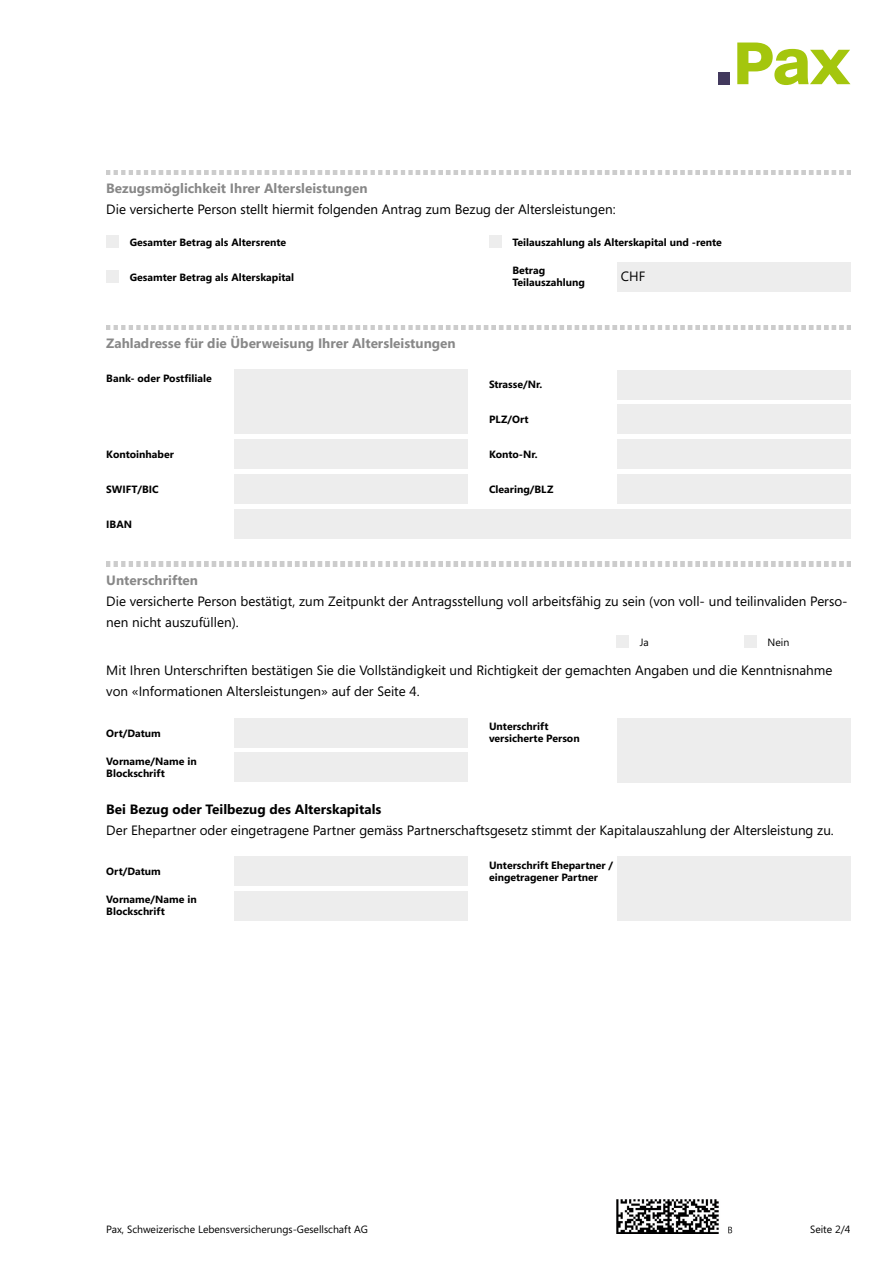
<style>
.page{position:relative;width:893px;height:1263px;background:#fff}
.page>*{position:absolute;margin:0;border:0;box-sizing:border-box;transform-origin:0 0}
.t1{font:13.5px/21px "Segoe";color:#000}
.t2{font:700 13.5px "Segoe";color:#888}
.t3{font:700 13.5px "Segoe";color:#000}
.t4{font:700 10.5px/12px "Segoe";color:#000}
.t5{font:10.5px "Segoe";color:#000}
</style>
<div class="page">
<svg style="left:737px;top:43px;width:113px;height:42px"></svg>
<div style="left:718px;top:72px;width:12px;height:12px;background:#42395d"></div>
<img style="left:106px;top:170px;width:744px;height:4px">
<div style="left:106px;top:235px;width:13px;height:13px;background:#ededed"></div>
<div style="left:489px;top:235px;width:13px;height:13px;background:#ededed"></div>
<div style="left:106px;top:270px;width:13px;height:13px;background:#ededed"></div>
<img style="left:106px;top:325px;width:744px;height:5px">
<div style="left:617px;top:262px;width:233px;height:29px;background:#ededed"></div>
<div style="left:234px;top:370px;width:234px;height:64px;background:#ededed"></div>
<div style="left:234px;top:439px;width:234px;height:30px;background:#ededed"></div>
<div style="left:234px;top:474px;width:234px;height:30px;background:#ededed"></div>
<div style="left:234px;top:509px;width:616px;height:30px;background:#ededed"></div>
<div style="left:617px;top:370px;width:233px;height:29px;background:#ededed"></div>
<div style="left:617px;top:404px;width:233px;height:30px;background:#ededed"></div>
<div style="left:617px;top:439px;width:233px;height:30px;background:#ededed"></div>
<div style="left:617px;top:474px;width:233px;height:30px;background:#ededed"></div>
<img style="left:106px;top:562px;width:744px;height:4px">
<div style="left:617px;top:635px;width:12px;height:13px;background:#ededed"></div>
<div style="left:744px;top:635px;width:13px;height:13px;background:#ededed"></div>
<div style="left:234px;top:718px;width:234px;height:29px;background:#ededed"></div>
<div style="left:234px;top:752px;width:234px;height:30px;background:#ededed"></div>
<div style="left:617px;top:718px;width:233px;height:64px;background:#ededed"></div>
<div style="left:234px;top:856px;width:234px;height:30px;background:#ededed"></div>
<div style="left:234px;top:891px;width:234px;height:30px;background:#ededed"></div>
<div style="left:617px;top:856px;width:233px;height:65px;background:#ededed"></div>
<img style="left:617px;top:1199px;width:116px;height:34px">
<p class="t2" style="left:106px;top:179px;width:263px">Bezugsmöglichkeit Ihrer Altersleistungen</p>
<p class="t1" style="left:106px;top:198px;width:511px">Die versicherte Person stellt hiermit folgenden Antrag zum Bezug der Altersleistungen:</p>
<p class="t4" style="left:130px;top:235px;width:158px">Gesamter Betrag als Altersrente</p>
<p class="t4" style="left:130px;top:270px;width:166px">Gesamter Betrag als Alterskapital</p>
<p class="t4" style="left:512px;top:235px;width:211px">Teilauszahlung als Alterskapital und -rente</p>
<p class="t4" style="left:512px;top:264px;width:74px">Betrag<br>Teilauszahlung</p>
<p class="t1" style="left:621px;top:265px;width:26px">CHF</p>
<p class="t2" style="left:106px;top:334px;width:351px">Zahladresse für die Überweisung Ihrer Altersleistungen</p>
<p class="t4" style="left:106px;top:372px;width:107px">Bank- oder Postfiliale</p>
<p class="t4" style="left:106px;top:448px;width:69px">Kontoinhaber</p>
<p class="t4" style="left:106px;top:483px;width:54px">SWIFT/BIC</p>
<p class="t4" style="left:106px;top:518px;width:27px">IBAN</p>
<p class="t4" style="left:489px;top:378px;width:55px">Strasse/Nr.</p>
<p class="t4" style="left:489px;top:413px;width:41px">PLZ/Ort</p>
<p class="t4" style="left:489px;top:448px;width:50px">Konto-Nr.</p>
<p class="t4" style="left:489px;top:483px;width:66px">Clearing/BLZ</p>
<p class="t2" style="left:106px;top:570px;width:93px">Unterschriften</p>
<p class="t1" style="left:106px;top:590px;width:743px">Die versicherte Person bestätigt, zum Zeitpunkt der Antragsstellung voll arbeitsfähig zu sein (von voll- und teilinvaliden Perso&shy;nen nicht auszufüllen).</p>
<p class="t5" style="left:640px;top:635px;width:10px">Ja</p>
<p class="t5" style="left:767px;top:635px;width:23px">Nein</p>
<p class="t1" style="left:106px;top:660px;width:728px">Mit Ihren Unterschriften bestätigen Sie die Vollständigkeit und Richtigkeit der gemachten Angaben und die Kenntnisnahme von «Informationen Altersleistungen» auf der Seite 4.</p>
<p class="t4" style="left:106px;top:726px;width:56px">Ort/Datum</p>
<p class="t4" style="left:106px;top:755px;width:92px">Vorname/Name in<br>Blockschrift</p>
<p class="t4" style="left:489px;top:720px;width:92px">Unterschrift versicherte Person</p>
<p class="t3" style="left:106px;top:799px;width:277px">Bei Bezug oder Teilbezug des Alterskapitals</p>
<p class="t1" style="left:106px;top:819px;width:729px">Der Ehepartner oder eingetragene Partner gemäss Partnerschaftsgesetz stimmt der Kapitalauszahlung der Altersleistung zu.</p>
<p class="t4" style="left:106px;top:865px;width:56px">Ort/Datum</p>
<p class="t4" style="left:106px;top:893px;width:92px">Vorname/Name in<br>Blockschrift</p>
<p class="t4" style="left:489px;top:858px;width:126px">Unterschrift Ehepartner / eingetragener Partner</p>
<p class="t5" style="left:106px;top:1222px;width:263px">Pax, Schweizerische Lebensversicherungs-Gesellschaft AG</p>
<p class="t5" style="left:810px;top:1222px;width:42px">Seite 2/4</p>
</div>
